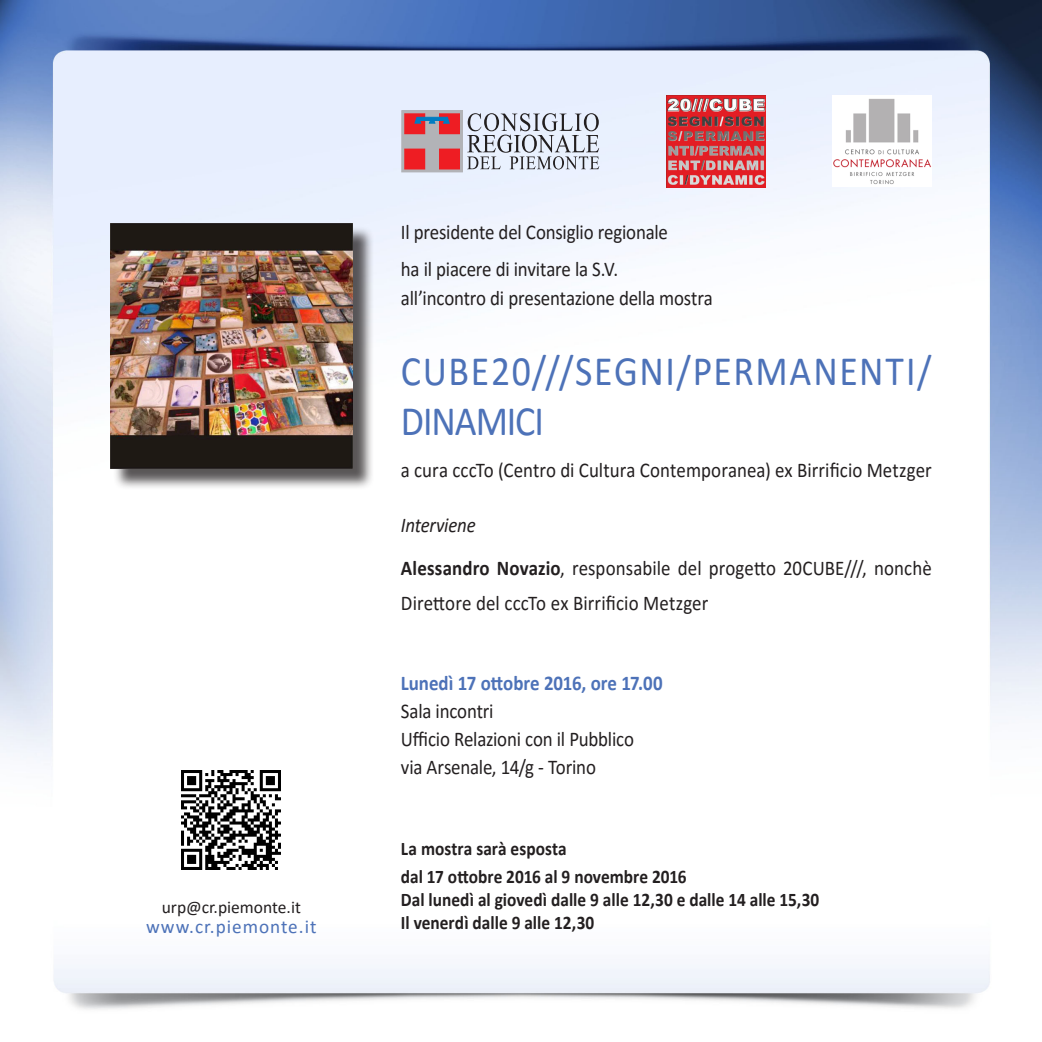
<style>
.page{position:relative;width:1042px;height:1042px;background:#fff}
.page>*{position:absolute;margin:0;border:0;box-sizing:border-box;transform-origin:0 0}
.t1{font:42px/50.4px "Calibri";letter-spacing:.04em;color:#4d72b8;scale:.9 1}
.t2{font:21px/28px "Calibri";letter-spacing:-.005em;color:#231f20;scale:.9 1}
.t3{font:700 21px "Calibri";color:#4d72b8;scale:.9 1}
.t4{font:700 19.25px/28px "Calibri";color:#231f20;scale:.9 1}
.t5{font:19.25px "Calibri";letter-spacing:.05em;color:#4d72b8}
.t6{font:17.5px "Calibri";color:#231f20}
.s1{font-style:italic}
.s2{font-weight:700}
</style>
<div class="page">
<img style="left:0;top:0;width:1042px;height:1010px">
<img style="left:182px;top:771px;width:99px;height:99px">
<div style="left:402px;top:111px;width:60px;height:61px;background:#b2b3b7"></div>
<div style="left:401px;top:110px;width:62px;height:62px;border:1px solid #b2b3b7"></div>
<div style="left:439px;top:149px;width:20px;height:20px;background:#ee1d23"></div>
<div style="left:439px;top:149px;width:21px;height:20px;border:1px solid #ee1d23"></div>
<div style="left:405px;top:149px;width:20px;height:20px;background:#ee1d23"></div>
<div style="left:404px;top:149px;width:21px;height:20px;border:1px solid #ee1d23"></div>
<div style="left:405px;top:114px;width:20px;height:20px;background:#ee1d23"></div>
<div style="left:404px;top:113px;width:21px;height:21px;border:1px solid #ee1d23"></div>
<div style="left:439px;top:114px;width:20px;height:20px;background:#ee1d23"></div>
<div style="left:439px;top:113px;width:21px;height:21px;border:1px solid #ee1d23"></div>
<svg style="left:414px;top:116px;width:36px;height:8px"></svg>
<svg style="left:467px;top:113px;width:132px;height:56px"></svg>
<img style="left:832px;top:96px;width:100px;height:91px">
<div style="left:113px;top:226px;width:261px;height:264px;background:#231f20;opacity:.75"></div>
<img style="left:110px;top:223px;width:242px;height:246px">
<img style="left:666px;top:96px;width:99px;height:92px">
<p class="t6" style="left:162px;top:895px;width:141px">urp@cr.piemonte.it</p>
<p class="t5" style="left:146px;top:913px;width:172px">www.cr.piemonte.it</p>
<p class="t2" style="left:401px;top:213px;width:298px;line-height:36.4px">Il presidente del Consiglio regionale ha il piacere di invitare la S.V.</p>
<p class="t2" style="left:401px;top:283px;width:348px">all’incontro di presentazione della mostra</p>
<h1 class="t1" style="left:401px;top:344px;width:591px">CUBE20///SEGNI/PERMANENTI/<br>DINAMICI</h1>
<p class="t2" style="left:401px;top:456px;width:591px">a cura cccTo (Centro di Cultura Contemporanea) ex Birrificio Metzger</p>
<p class="t2" style="left:401px;top:503px;width:591px;line-height:42.5px"><span class="s1">Interviene<br></span><span class="s2">Alessandro Novazio</span>, responsabile del progetto 20CUBE///, nonchè</p>
<p class="t2" style="left:401px;top:588px;width:343px">Direttore del cccTo ex Birrificio Metzger</p>
<p class="t3" style="left:401px;top:668px;width:292px">Lunedì 17 ottobre 2016, ore 17.00</p>
<p class="t2" style="left:401px;top:697px;width:260px">Sala incontri<br>Ufficio Relazioni con il Pubblico via Arsenale, 14/g - Torino</p>
<p class="t4" style="left:401px;top:834px;width:319px">La mostra sarà esposta<br>dal 17 ottobre 2016 al 9 novembre 2016</p>
<p class="t4" style="left:401px;top:887px;width:466px;line-height:22.8px">Dal lunedì al giovedì dalle 9 alle 12,30 e dalle 14 alle 15,30<br>Il venerdì dalle 9 alle 12,30</p>
</div>
